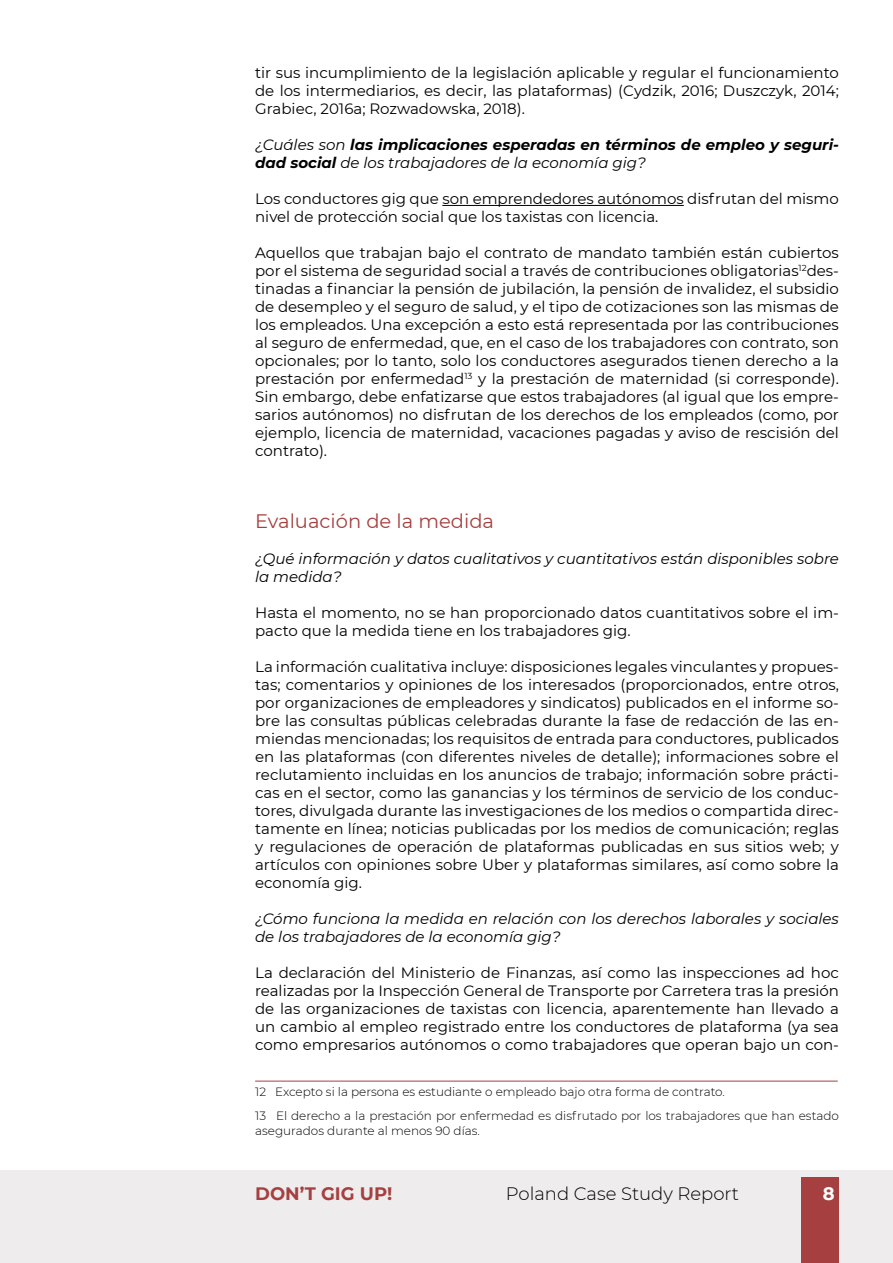
<style>
.page{position:relative;width:893px;height:1263px;background:#fff}
.page>*{position:absolute;margin:0;border:0;box-sizing:border-box;transform-origin:0 0}
.t1{font:19.5px "Montserrat";color:#a64040}
.t2{font:300 18px "Montserrat";color:#000}
.t3{font:700 18px "Montserrat";color:#a64040}
.t4{font:700 18px "Montserrat";color:#fff}
.t5{font:15px/18px "Montserrat";color:#000;text-align:justify}
.t6{font:italic 15px/18px "Montserrat";color:#000}
.t7{font:italic 700 15px/18px "Montserrat";color:#000}
.t8{font:300 12px/24.3px "Montserrat";color:#000}
.s1{font-weight:400}
</style>
<div class="page">
<div style="left:0;top:1170px;width:893px;height:93px;background:#eeecec"></div>
<div style="left:801px;top:1177px;width:38px;height:86px;background:#a64040"></div>
<hr style="left:442px;top:205px;width:242px;height:1px;background:#000">
<hr style="left:255px;top:1081px;width:583px;height:1px;background:#a64040">
<p class="t5" style="left:255px;top:63px;width:585px">tir sus incumplimiento de la legislación aplicable y regular el funcionamiento de los intermediarios, es decir, las plataformas) (Cydzik, 2016; Duszczyk, 2014; Grabiec, 2016a; Rozwadowska, 2018).</p>
<p class="t7" style="left:255px;top:135px;width:585px"><span class="s1">¿Cuáles son</span> las implicaciones esperadas en términos de empleo y seguri&shy;dad social <span class="s1">de los trabajadores de la economía gig?</span></p>
<p class="t5" style="left:255px;top:189px;width:585px">Los conductores gig que son emprendedores autónomos disfrutan del mismo nivel de protección social que los taxistas con licencia.</p>
<p class="t5" style="left:255px;top:243px;width:585px">Aquellos que trabajan bajo el contrato de mandato también están cubiertos por el sistema de seguridad social a través de contribuciones obligatorias<sup>12</sup>des&shy;tinadas a financiar la pensión de jubilación, la pensión de invalidez, el subsidio de desempleo y el seguro de salud, y el tipo de cotizaciones son las mismas de los empleados. Una excepción a esto está representada por las contribuciones al seguro de enfermedad, que, en el caso de los trabajadores con contrato, son opcionales; por lo tanto, solo los conductores asegurados tienen derecho a la prestación por enfermedad<sup>13</sup> y la prestación de maternidad (si corresponde).<br>Sin embargo, debe enfatizarse que estos trabajadores (al igual que los empre&shy;sarios autónomos) no disfrutan de los derechos de los empleados (como, por ejemplo, licencia de maternidad, vacaciones pagadas y aviso de rescisión del contrato).</p>
<h1 class="t1" style="left:255px;top:508px;width:240px">Evaluación de la medida</h1>
<p class="t6" style="left:255px;top:549px;width:585px">¿Qué información y datos cualitativos y cuantitativos están disponibles sobre la medida?</p>
<p class="t5" style="left:255px;top:603px;width:585px">Hasta el momento, no se han proporcionado datos cuantitativos sobre el im&shy;pacto que la medida tiene en los trabajadores gig.</p>
<p class="t5" style="left:255px;top:657px;width:585px">La información cualitativa incluye: disposiciones legales vinculantes y propues&shy;tas; comentarios y opiniones de los interesados (proporcionados, entre otros, por organizaciones de empleadores y sindicatos) publicados en el informe so&shy;bre las consultas públicas celebradas durante la fase de redacción de las en&shy;miendas mencionadas; los requisitos de entrada para conductores, publicados en las plataformas (con diferentes niveles de detalle); informaciones sobre el reclutamiento incluidas en los anuncios de trabajo; información sobre prácti&shy;cas en el sector, como las ganancias y los términos de servicio de los conduc&shy;tores, divulgada durante las investigaciones de los medios o compartida direc&shy;tamente en línea; noticias publicadas por los medios de comunicación; reglas y regulaciones de operación de plataformas publicadas en sus sitios web; y artículos con opiniones sobre Uber y plataformas similares, así como sobre la economía gig.</p>
<p class="t6" style="left:255px;top:909px;width:585px">¿Cómo funciona la medida en relación con los derechos laborales y sociales de los trabajadores de la economía gig?</p>
<p class="t5" style="left:255px;top:963px;width:585px">La declaración del Ministerio de Finanzas, así como las inspecciones ad hoc realizadas por la Inspección General de Transporte por Carretera tras la presión de las organizaciones de taxistas con licencia, aparentemente han llevado a un cambio al empleo registrado entre los conductores de plataforma (ya sea como empresarios autónomos o como trabajadores que operan bajo un con-</p>
<p class="t8" style="left:255px;top:1079px;width:585px">12 Excepto si la persona es estudiante o empleado bajo otra forma de contrato.<br>13 El derecho a la prestación por enfermedad es disfrutado por los trabajadores que han estado</p>
<p class="t8" style="left:255px;top:1118px;width:226px">asegurados durante al menos 90 días.</p>
<p class="t3" style="left:255px;top:1181px;width:139px">DON’T GIG UP!</p>
<p class="t2" style="left:506px;top:1182px;width:235px">Poland Case Study Report</p>
<p class="t4" style="left:823px;top:1181px;width:13px">8</p>
</div>
